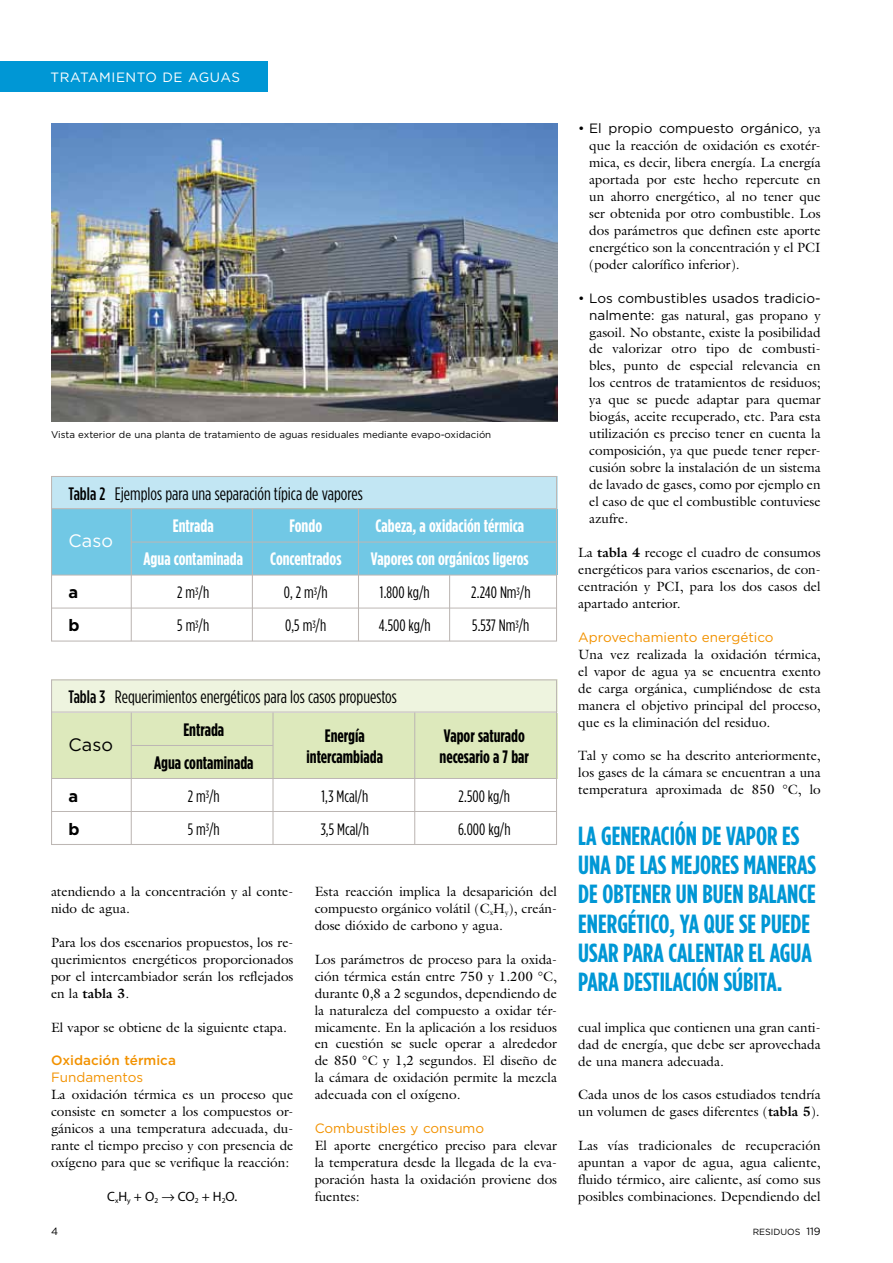
<style>
.page{position:relative;width:893px;height:1263px;background:#fff}
.page>*{position:absolute;margin:0;border:0;box-sizing:border-box;transform-origin:0 0}
.t1{font:700 26.25px/29.2px "Gotham Condensed";color:#0097d5}
.t2{font:18px "Gotham Condensed";color:#000}
.t3{font:700 18px "Gotham Condensed";color:#fff}
.t4{font:700 18px "Gotham Condensed";color:#000}
.t5{font:18px "Gotham";color:#fff}
.t6{font:18px "Gotham";color:#000}
.t7{font:16.5px "Gotham Condensed";color:#000}
.t8{font:700 16.5px/33px "Gotham";color:#000}
.t9{font:13.5px/17px "Galliard";color:#000;text-align:justify}
.t10{font:13.5px "Gotham";color:#000}
.t11{font:13.5px "Gotham";color:#f29200}
.t12{font:13.5px "Gotham";letter-spacing:.04em;color:#fff}
.t13{font:500 13.5px "Gotham";color:#f29200}
.t14{font:13.5px "Myriad Pro";color:#000}
.t15{font:10.5px "Gotham";color:#000}
.t16{font:9.75px "Gotham";color:#000}
.t17{font:8.85px "Gotham Book SC850";color:#000}
.s1{font-family:"Galliard"}
.s2{font-family:"Gotham"}
.s3{font-weight:700}
.s4{font-weight:500}
.s5{font-family:"Gotham";font-size:10.5px}
</style>
<div class="page">
<div style="left:0;top:62px;width:267px;height:30px;background:#0097d5"></div>
<img style="left:51px;top:123px;width:506px;height:298px">
<div style="left:51px;top:476px;width:506px;height:33px;background:#c2e6f3"></div>
<div style="left:51px;top:509px;width:506px;height:66px;background:#71c8e5"></div>
<hr style="left:131px;top:509px;width:1px;height:132px;background:#bdb7b4">
<hr style="left:252px;top:509px;width:1px;height:132px;background:#bdb7b4">
<hr style="left:358px;top:509px;width:1px;height:132px;background:#bdb7b4">
<hr style="left:449px;top:575px;width:1px;height:66px;background:#bdb7b4">
<hr style="left:51px;top:508px;width:506px;height:1px;background:#bdb7b4">
<hr style="left:51px;top:575px;width:506px;height:1px;background:#bdb7b4">
<hr style="left:51px;top:608px;width:506px;height:1px;background:#bdb7b4">
<hr style="left:131px;top:542px;width:426px;height:1px;background:#bdb7b4">
<div style="left:51px;top:476px;width:506px;height:166px;border:1px solid #bdb7b4"></div>
<div style="left:51px;top:680px;width:506px;height:32px;background:#eef4df"></div>
<div style="left:51px;top:713px;width:506px;height:65px;background:#dde9bc"></div>
<hr style="left:131px;top:712px;width:1px;height:132px;background:#bdb7b4">
<hr style="left:272px;top:712px;width:2px;height:132px;background:#bdb7b4">
<hr style="left:414px;top:712px;width:1px;height:132px;background:#bdb7b4">
<hr style="left:51px;top:711px;width:506px;height:2px;background:#bdb7b4">
<hr style="left:51px;top:778px;width:506px;height:1px;background:#bdb7b4">
<hr style="left:51px;top:811px;width:506px;height:1px;background:#bdb7b4">
<hr style="left:131px;top:745px;width:142px;height:1px;background:#bdb7b4">
<div style="left:51px;top:679px;width:506px;height:166px;border:1px solid #bdb7b4"></div>
<p class="t12" style="left:50px;top:70px;width:191px">tratamiento de aguas</p>
<p class="t10" style="left:578px;top:121px;width:244px">• El propio compuesto orgánico, <span class="s1">ya</span></p>
<p class="t9" style="left:589px;top:137px;width:233px">que la reacción de oxidación es exotér&shy;mica, es decir, libera energía. La energía aportada por este hecho repercute en un ahorro energético, al no tener que ser obtenida por otro combustible. Los dos parámetros que definen este aporte energético son la concentración y el PCI (poder calorífico inferior).</p>
<p class="t10" style="left:578px;top:290px;width:244px">• Los combustibles usados tradicio-</p>
<p class="t9" style="left:589px;top:306px;width:233px"><span class="s2">nalmente:</span> gas natural, gas propano y gasoil. No obstante, existe la posibilidad de valorizar otro tipo de combusti&shy;bles, punto de especial relevancia en los centros de tratamientos de residuos; ya que se puede adaptar para quemar biogás, aceite recuperado, etc. Para esta utilización es preciso tener en cuenta la composición, ya que puede tener reper&shy;cusión sobre la instalación de un sistema de lavado de gases, como por ejemplo en el caso de que el combustible contuviese azufre.</p>
<p class="t9" style="left:578px;top:544px;width:244px">La <span class="s3">tabla 4</span> recoge el cuadro de consumos energéticos para varios escenarios, de con&shy;centración y PCI, para los dos casos del apartado anterior.</p>
<p class="t11" style="left:578px;top:629px;width:197px">Aprovechamiento energético</p>
<p class="t9" style="left:578px;top:645px;width:244px">Una vez realizada la oxidación térmica, el vapor de agua ya se encuentra exento de carga orgánica, cumpliéndose de esta manera el objetivo principal del proceso, que es la eliminación del residuo.</p>
<p class="t9" style="left:578px;top:747px;width:244px">Tal y como se ha descrito anteriormente, los gases de la cámara se encuentran a una temperatura aproximada de 850 °C, lo</p>
<p class="t16" style="left:51px;top:429px;width:442px">Vista exterior de una planta de tratamiento de aguas residuales mediante evapo-oxidación</p>
<h2 class="t2" style="left:69px;top:484px;width:296px"><span class="s4">Tabla 2</span> Ejemplos para una separación típica de vapores</h2>
<h2 class="t5" style="left:69px;top:531px;width:46px">Caso</h2>
<h2 class="t3" style="left:132px;top:516px;width:25px">E</h2>
<h2 class="t3" style="left:179px;top:516px;width:36px">ntrada</h2>
<h2 class="t3" style="left:289px;top:516px;width:64px">Fondo C</h2>
<h2 class="t3" style="left:381px;top:516px;width:144px">abeza, a oxidación térmica</h2>
<h2 class="t3" style="left:132px;top:549px;width:211px">Agua contaminada Concentrados</h2>
<h2 class="t3" style="left:371px;top:549px;width:159px">Vapores con orgánicos ligeros</h2>
<p class="t7" style="left:177px;top:584px;width:33px">2 m<sup>3</sup>/h</p>
<p class="t7" style="left:284px;top:584px;width:45px">0, 2 m<sup>3</sup>/h</p>
<p class="t7" style="left:380px;top:584px;width:51px">1.800 kg/h</p>
<p class="t7" style="left:471px;top:584px;width:61px">2.240 Nm<sup>3</sup>/h</p>
<p class="t7" style="left:177px;top:617px;width:34px">5 m<sup>3</sup>/h</p>
<p class="t7" style="left:285px;top:617px;width:43px">0,5 m<sup>3</sup>/h</p>
<p class="t7" style="left:379px;top:617px;width:53px">4.500 kg/h</p>
<p class="t7" style="left:472px;top:617px;width:59px">5.537 Nm<sup>3</sup>/h</p>
<p class="t8" style="left:69px;top:576px;width:13px">a b</p>
<h2 class="t2" style="left:69px;top:687px;width:330px"><span class="s4">Tabla 3</span> Requerimientos energéticos para los casos propuestos</h2>
<h2 class="t6" style="left:69px;top:734px;width:46px">Caso</h2>
<h2 class="t4" style="left:132px;top:719px;width:30px">E</h2>
<h2 class="t4" style="left:189px;top:719px;width:36px">ntrada</h2>
<h2 class="t4" style="left:325px;top:725px;width:41px">Energía</h2>
<h2 class="t4" style="left:444px;top:725px;width:83px">Vapor saturado</h2>
<h2 class="t4" style="left:132px;top:752px;width:123px">Agua contaminada</h2>
<h2 class="t4" style="left:307px;top:746px;width:78px">intercambiada</h2>
<h2 class="t4" style="left:440px;top:746px;width:91px">necesario a 7 bar</h2>
<p class="t7" style="left:188px;top:787px;width:33px">2 m<sup>3</sup>/h</p>
<p class="t7" style="left:321px;top:787px;width:48px">1,3 Mcal/h</p>
<p class="t7" style="left:459px;top:787px;width:53px">2.500 kg/h</p>
<p class="t7" style="left:188px;top:820px;width:34px">5 m<sup>3</sup>/h</p>
<p class="t7" style="left:321px;top:820px;width:50px">3,5 Mcal/h</p>
<p class="t7" style="left:458px;top:820px;width:54px">6.000 kg/h</p>
<h1 class="t1" style="left:578px;top:820px;width:239px">la generación de vapor es una de las mejores maneras de obtener un buen balance energético, ya que se puede usar para calentar el agua para destilación súbita.</h1>
<p class="t8" style="left:69px;top:779px;width:13px">a b</p>
<p class="t9" style="left:51px;top:883px;width:244px">atendiendo a la concentración y al conte&shy;nido de agua.</p>
<p class="t9" style="left:51px;top:933px;width:244px">Para los dos escenarios propuestos, los re&shy;querimientos energéticos proporcionados por el intercambiador serán los reflejados en la <span class="s3">tabla 3</span>.</p>
<p class="t9" style="left:51px;top:1018px;width:237px">El vapor se obtiene de la siguiente etapa.</p>
<p class="t13" style="left:51px;top:1053px;width:126px">Oxidación térmica</p>
<p class="t11" style="left:51px;top:1070px;width:94px">Fundamentos</p>
<p class="t9" style="left:51px;top:1086px;width:244px">La oxidación térmica es un proceso que consiste en someter a los compuestos or&shy;gánicos a una temperatura adecuada, du&shy;rante el tiempo preciso y con presencia de oxígeno para que se verifique la reacción:</p>
<p class="t14" style="left:107px;top:1188px;width:132px">C<sub>x</sub>H<sub>y</sub> + O<sub>2</sub> → CO<sub>2</sub> + H<sub>2</sub>O.</p>
<p class="t9" style="left:315px;top:883px;width:244px">Esta reacción implica la desaparición del compuesto orgánico volátil (C<sub>x</sub>H<sub>y</sub>), creán&shy;dose dióxido de carbono y agua.</p>
<p class="t9" style="left:315px;top:950px;width:244px">Los parámetros de proceso para la oxida&shy;ción térmica están entre 750 y 1.200 °C, durante 0,8 a 2 segundos, dependiendo de la naturaleza del compuesto a oxidar tér&shy;micamente. En la aplicación a los residuos en cuestión se suele operar a alrededor de 850 °C y 1,2 segundos. El diseño de la cámara de oxidación permite la mezcla adecuada con el oxígeno.</p>
<p class="t11" style="left:315px;top:1121px;width:171px">Combustibles y consumo</p>
<p class="t9" style="left:315px;top:1137px;width:244px">El aporte energético preciso para elevar la temperatura desde la llegada de la eva&shy;poración hasta la oxidación proviene dos fuentes:</p>
<p class="t9" style="left:578px;top:1018px;width:244px">cual implica que contienen una gran canti&shy;dad de energía, que debe ser aprovechada de una manera adecuada.</p>
<p class="t9" style="left:578px;top:1086px;width:244px">Cada unos de los casos estudiados tendría un volumen de gases diferentes (<span class="s3">tabla 5</span>).</p>
<p class="t9" style="left:578px;top:1137px;width:244px">Las vías tradicionales de recuperación apuntan a vapor de agua, agua caliente, fluido térmico, aire caliente, así como sus posibles combinaciones. Dependiendo del</p>
<p class="t15" style="left:51px;top:1225px;width:9px">4</p>
<p class="t17" style="left:753px;top:1227px;width:69px">RESIDUOS <span class="s5">119</span></p>
</div>
